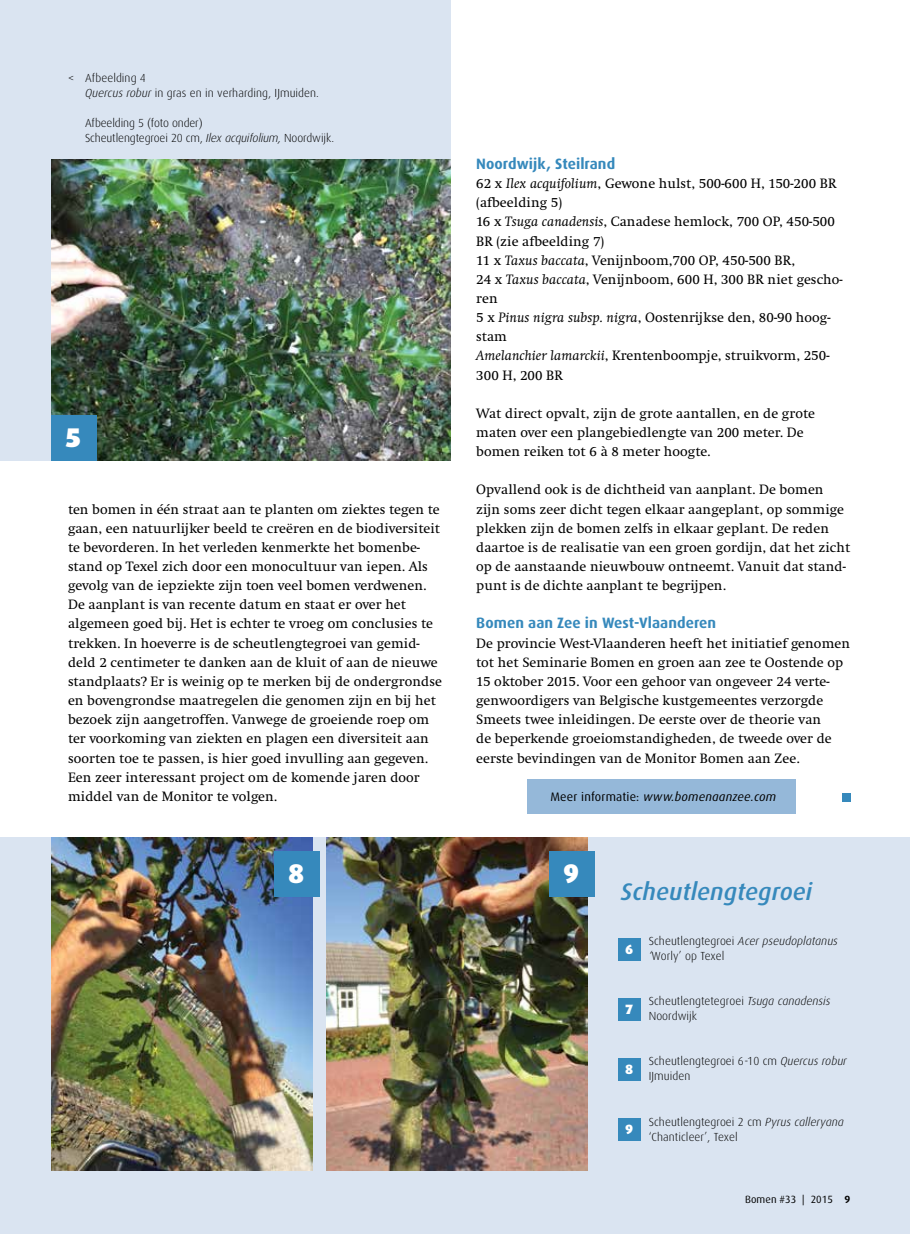
<style>
.page{position:relative;width:910px;height:1234px;background:#fff}
.page>*{position:absolute;margin:0;border:0;box-sizing:border-box;transform-origin:0 0}
.t1{font:900 27px "Dax";color:#fff}
.t2{font:italic 500 24px "Dax";letter-spacing:.005em;color:#3689bc}
.t3{font:700 15px "Dax";letter-spacing:.005em;color:#3689bc}
.t4{font:14.1px/19.2px "Swift EF";letter-spacing:.005em;color:#000}
.t5{font:900 13.5px "Dax";color:#fff}
.t6{font:italic 12.3px "Dax";letter-spacing:.015em;color:#000}
.t7{font:300 11.7px/15px "Dax";letter-spacing:.005em;color:#000}
.t8{font:10.5px "Dax";letter-spacing:.005em;color:#000}
.s1{font-style:italic}
.s2{font-style:normal}
.s3{font-weight:700}
</style>
<div class="page">
<div style="left:527px;top:779px;width:269px;height:35px;background:#95b8d9"></div>
<div style="left:0;top:837px;width:910px;height:396px;background:#dae4f1"></div>
<div style="left:0;top:0;width:451px;height:460px;background:#dae4f1"></div>
<img style="left:51px;top:837px;width:262px;height:332px">
<img style="left:326px;top:837px;width:262px;height:332px">
<div style="left:842px;top:793px;width:8px;height:8px;background:#3689bc"></div>
<div style="left:618px;top:938px;width:23px;height:22px;background:#3689bc"></div>
<div style="left:618px;top:997px;width:23px;height:23px;background:#3689bc"></div>
<div style="left:618px;top:1057px;width:23px;height:23px;background:#3689bc"></div>
<div style="left:618px;top:1117px;width:23px;height:23px;background:#3689bc"></div>
<div style="left:274px;top:851px;width:45px;height:45px;background:#3689bc"></div>
<div style="left:549px;top:851px;width:46px;height:45px;background:#3689bc"></div>
<img style="left:51px;top:159px;width:400px;height:301px">
<div style="left:51px;top:415px;width:46px;height:45px;background:#3689bc"></div>
<p class="t7" style="left:85px;top:71px;width:235px;text-indent:-17px">&lt; Afbeelding 4<br><span class="s1">Quercus robur</span> in gras en in verharding, IJmuiden.</p>
<p class="t7" style="left:85px;top:116px;width:251px">Afbeelding 5 (foto onder)<br>Scheutlengtegroei 20 cm, <span class="s1">Ilex acquifolium,</span> Noordwijk.</p>
<h1 class="t1" style="left:65px;top:421px;width:18px">5</h1>
<p class="t4" style="left:68px;top:499px;width:375px">ten bomen in één straat aan te planten om ziektes tegen te gaan, een natuurlijker beeld te creëren en de biodiversiteit te bevorderen. In het verleden kenmerkte het bomenbe&shy;stand op Texel zich door een monocultuur van iepen. Als gevolg van de iepziekte zijn toen veel bomen verdwenen.<br>De aanplant is van recente datum en staat er over het algemeen goed bij. Het is echter te vroeg om conclusies te trekken. In hoeverre is de scheutlengtegroei van gemid&shy;deld 2 centimeter te danken aan de kluit of aan de nieuwe standplaats? Er is weinig op te merken bij de ondergrondse en bovengrondse maatregelen die genomen zijn en bij het bezoek zijn aangetroffen. Vanwege de groeiende roep om ter voorkoming van ziekten en plagen een diversiteit aan soorten toe te passen, is hier goed invulling aan gegeven.<br>Een zeer interessant project om de komende jaren door middel van de Monitor te volgen.</p>
<p class="t3" style="left:476px;top:155px;width:140px">Noordwijk, Steilrand</p>
<p class="t4" style="left:476px;top:174px;width:368px">62 x <span class="s1">Ilex acquifolium</span>, Gewone hulst, 500-600 H, 150-200 BR (afbeelding 5)<br>16 x <span class="s1">Tsuga canadensis</span>, Canadese hemlock, 700 OP, 450-500<br>BR (zie afbeelding 7)<br>11 x <span class="s1">Taxus baccata</span>, Venijnboom,700 OP, 450-500 BR,<br>24 x <span class="s1">Taxus baccata</span>, Venijnboom, 600 H, 300 BR niet gescho&shy;ren<br>5 x <span class="s1">Pinus nigra subsp. nigra</span>, Oostenrijkse den, 80-90 hoog&shy;stam<br><span class="s1">Amelanchier lamarckii</span>, Krentenboompje, struikvorm, 250- 300 H, 200 BR</p>
<p class="t4" style="left:476px;top:404px;width:340px">Wat direct opvalt, zijn de grote aantallen, en de grote maten over een plangebiedlengte van 200 meter. De bomen reiken tot 6 à 8 meter hoogte.</p>
<p class="t4" style="left:476px;top:480px;width:375px">Opvallend ook is de dichtheid van aanplant. De bomen zijn soms zeer dicht tegen elkaar aangeplant, op sommige plekken zijn de bomen zelfs in elkaar geplant. De reden daartoe is de realisatie van een groen gordijn, dat het zicht op de aanstaande nieuwbouw ontneemt. Vanuit dat stand&shy;punt is de dichte aanplant te begrijpen.</p>
<p class="t3" style="left:476px;top:614px;width:242px">Bomen aan Zee in West-Vlaanderen</p>
<p class="t4" style="left:476px;top:633px;width:375px">De provincie West-Vlaanderen heeft het initiatief genomen tot het Seminarie Bomen en groen aan zee te Oostende op 15 oktober 2015. Voor een gehoor van ongeveer 24 verte&shy;genwoordigers van Belgische kustgemeentes verzorgde Smeets twee inleidingen. De eerste over de theorie van<br>de beperkende groeiomstandigheden, de tweede over de eerste bevindingen van de Monitor Bomen aan Zee.</p>
<p class="t6" style="left:550px;top:789px;width:227px"><span class="s2">Meer informatie:</span> www.bomenaanzee.com</p>
<h1 class="t1" style="left:288px;top:858px;width:18px">8</h1>
<h1 class="t1" style="left:563px;top:858px;width:18px">9</h1>
<h2 class="t2" style="left:621px;top:878px;width:193px">Scheutlengtegroei</h2>
<p class="t7" style="left:649px;top:933px;width:191px">Scheutlengtegroei <span class="s1">Acer pseudoplatanus ‘</span>Worly’ op Texel</p>
<p class="t7" style="left:649px;top:993px;width:183px">Scheutlengtetegroei <span class="s1">Tsuga canadensis<br></span>Noordwijk</p>
<p class="t7" style="left:649px;top:1053px;width:200px">Scheutlengtegroei 6-10 cm <span class="s1">Quercus robur<br></span>IJmuiden</p>
<p class="t7" style="left:649px;top:1113px;width:196px">Scheutlengtegroei 2 cm <span class="s1">Pyrus calleryana </span>‘Chanticleer’, Texel</p>
<p class="t5" style="left:625px;top:941px;width:10px">6</p>
<p class="t5" style="left:625px;top:1001px;width:10px">7</p>
<p class="t5" style="left:625px;top:1060px;width:10px">8</p>
<p class="t5" style="left:625px;top:1120px;width:10px">9</p>
<p class="t8" style="left:745px;top:1193px;width:107px">Bomen #33 | 2015 <span class="s3">9</span></p>
</div>
